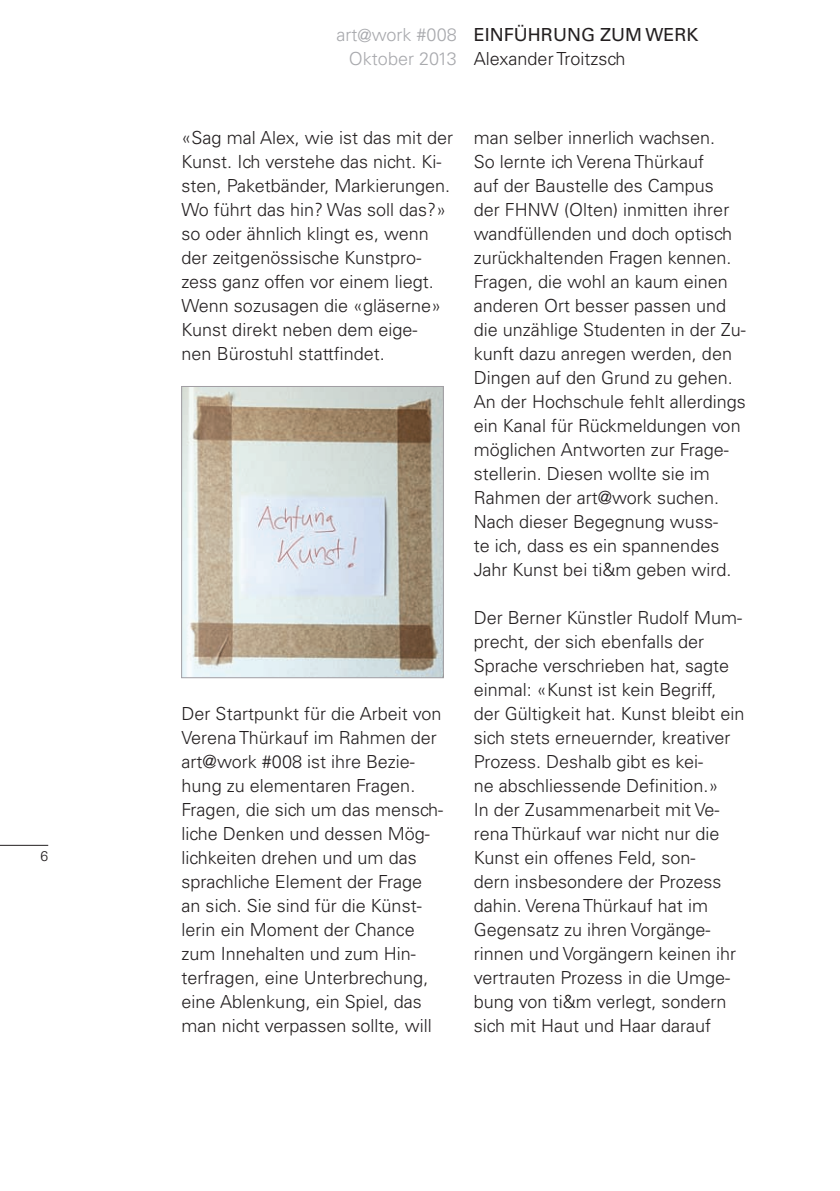
<style>
.page{position:relative;width:840px;height:1191px;background:#fff}
.page>*{position:absolute;margin:0;border:0;box-sizing:border-box;transform-origin:0 0}
.t1{font:300 18px/24px "Univers LT Std";color:#231f20}
.t2{font:300 18px/23.8px "Univers LT Std";color:#a8a9ad;text-align:right}
.t3{font:18px "Univers LT Std";color:#231f20}
.t4{font:300 14px "Univers LT Std";color:#231f20}
</style>
<div class="page">
<hr style="left:0;top:845px;width:48px;height:1px;background:#231f20">
<img style="left:183px;top:388px;width:258px;height:288px">
<div style="left:181px;top:386px;width:262px;height:292px;border:1px solid #a19ea3"></div>
<p class="t4" style="left:40px;top:847px;width:9px">6</p>
<p class="t2" style="left:336px;top:23px;width:122px">art@work #008<br>Oktober 2013</p>
<p class="t3" style="left:473px;top:24px;width:226px">EINFÜHRUNG ZUM WERK</p>
<p class="t1" style="left:473px;top:47px;width:153px">Alexander Troitzsch</p>
<p class="t1" style="left:181px;top:126px;width:273px">«Sag mal Alex, wie ist das mit der<br>Kunst. Ich verstehe das nicht. Ki&shy;sten, Paketbänder, Markierungen.<br>Wo führt das hin? Was soll das?» so oder ähnlich klingt es, wenn der zeitgenössische Kunstpro&shy;zess ganz offen vor einem liegt.<br>Wenn sozusagen die «gläserne»<br>Kunst direkt neben dem eige-<br>nen Bürostuhl stattfindet.</p>
<p class="t1" style="left:181px;top:702px;width:263px">Der Startpunkt für die Arbeit von<br>Verena Thürkauf im Rahmen der art@work #008 ist ihre Bezie&shy;hung zu elementaren Fragen.<br>Fragen, die sich um das mensch&shy;liche Denken und dessen Mög&shy;lichkeiten drehen und um das sprachliche Element der Frage an sich. Sie sind für die Künst&shy;lerin ein Moment der Chance zum Innehalten und zum Hin&shy;terfragen, eine Unterbrechung, eine Ablenkung, ein Spiel, das man nicht verpassen sollte, will</p>
<p class="t1" style="left:473px;top:126px;width:273px">man selber innerlich wachsen.<br>So lernte ich Verena Thürkauf<br>auf der Baustelle des Campus<br>der FHNW (Olten) inmitten ihrer wandfüllenden und doch optisch zurückhaltenden Fragen kennen.<br>Fragen, die wohl an kaum einen anderen Ort besser passen und die unzählige Studenten in der Zu&shy;kunft dazu anregen werden, den<br>Dingen auf den Grund zu gehen.<br>An der Hochschule fehlt allerdings ein Kanal für Rückmeldungen von möglichen Antworten zur Frage&shy;stellerin. Diesen wollte sie im<br>Rahmen der art@work suchen.<br>Nach dieser Begegnung wuss-<br>te ich, dass es ein spannendes<br>Jahr Kunst bei ti&amp;m geben wird.</p>
<p class="t1" style="left:473px;top:605px;width:272px">Der Berner Künstler Rudolf Mum&shy;precht, der sich ebenfalls der<br>Sprache verschrieben hat, sagte einmal: «Kunst ist kein Begriff, der Gültigkeit hat. Kunst bleibt ein sich stets erneuernder, kreativer<br>Prozess. Deshalb gibt es kei-<br>ne abschliessende Definition.»<br>In der Zusammenarbeit mit Ve&shy;rena Thürkauf war nicht nur die<br>Kunst ein offenes Feld, son-<br>dern insbesondere der Prozess dahin. Verena Thürkauf hat im<br>Gegensatz zu ihren Vorgänge&shy;rinnen und Vorgängern keinen ihr vertrauten Prozess in die Umge&shy;bung von ti&amp;m verlegt, sondern sich mit Haut und Haar darauf</p>
</div>
